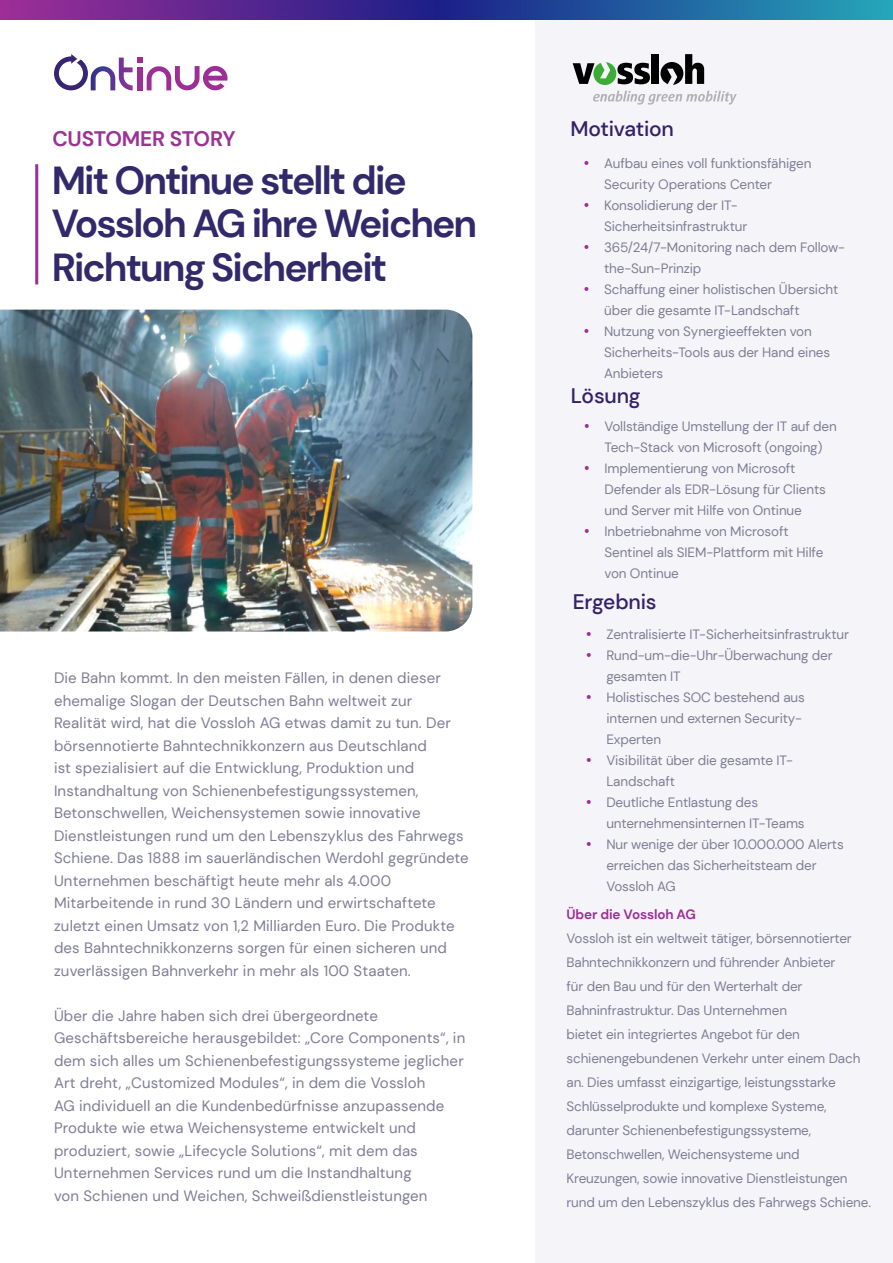
<style>
.page{position:relative;width:893px;height:1263px;background:#fff}
.page>*{position:absolute;margin:0;border:0;box-sizing:border-box;transform-origin:0 0}
.t1{font:700 39px/43.5px "DM Sans";letter-spacing:-.05em;color:#32296b}
.t2{font:500 21px "DM Sans";letter-spacing:-.01em;color:#33226b}
.t3{font:700 21px "DM Sans";letter-spacing:-.01em;color:#9b3393}
.Body_Copy{font:15px/22.5px "DM Sans";letter-spacing:.01em;color:#7e7d95}
.Body_Copy-2{font:13.5px/21px "DM Sans";letter-spacing:-.01em;color:#7e7d95}
.Body_Copy-3{font:700 13.5px "DM Sans";letter-spacing:-.01em;color:#9e2e97}
.s1{font-weight:500;font-size:15px;color:#9e2e97}
</style>
<div class="page">
<div style="left:535px;top:13px;width:358px;height:1250px;background:#f5f5f9"></div>
<svg style="left:54px;top:54px;width:174px;height:36px"></svg>
<hr style="left:35px;top:164px;width:3px;height:120px;background:#9e2e97">
<img style="left:0;top:310px;width:472px;height:321px">
<img style="left:0;top:0;width:893px;height:19px">
<div style="left:651px;top:54px;width:8px;height:30px;background:#000"></div>
<svg style="left:573px;top:62px;width:77px;height:23px"></svg>
<svg style="left:660px;top:54px;width:44px;height:31px"></svg>
<svg style="left:593px;top:91px;width:144px;height:14px"></svg>
<p class="t3" style="left:52px;top:125px;width:185px">CUSTOMER STORY</p>
<p class="t1" style="left:52px;top:158px;width:427px">Mit Ontinue stellt die<br>Vossloh AG ihre Weichen<br>Richtung Sicherheit</p>
<p class="Body_Copy" style="left:54px;top:666px;width:416px">Die Bahn kommt. In den meisten Fällen, in denen dieser ehemalige Slogan der Deutschen Bahn weltweit zur<br>Realität wird, hat die Vossloh AG etwas damit zu tun. Der börsennotierte Bahntechnikkonzern aus Deutschland<br>ist spezialisiert auf die Entwicklung, Produktion und Instandhaltung von Schienenbefestigungssystemen, Betonschwellen, Weichensystemen sowie innovative Dienstleistungen rund um den Lebenszyklus des Fahrwegs Schiene. Das 1888 im sauerländischen Werdohl gegründete Unternehmen beschäftigt heute mehr als 4.000<br>Mitarbeitende in rund 30 Ländern und erwirtschaftete zuletzt einen Umsatz von 1,2 Milliarden Euro. Die Produkte des Bahntechnikkonzerns sorgen für einen sicheren und zuverlässigen Bahnverkehr in mehr als 100 Staaten.</p>
<p class="Body_Copy" style="left:54px;top:1004px;width:413px">Über die Jahre haben sich drei übergeordnete Geschäftsbereiche herausgebildet: „Core Components“, in dem sich alles um Schienenbefestigungssysteme jeglicher Art dreht, „Customized Modules“, in dem die Vossloh<br>AG individuell an die Kundenbedürfnisse anzupassende Produkte wie etwa Weichensysteme entwickelt und produziert, sowie „Lifecycle Solutions“, mit dem das Unternehmen Services rund um die Instandhaltung<br>von Schienen und Weichen, Schweißdienstleistungen</p>
<h2 class="t2" style="left:571px;top:115px;width:105px">Motivation</h2>
<p class="Body_Copy-2" style="left:604px;top:153px;width:209px;text-indent:-20px"><span class="s1">•</span> Aufbau eines voll funktionsfähigen<br>Security Operations Center</p>
<p class="Body_Copy-2" style="left:604px;top:195px;width:145px;text-indent:-20px"><span class="s1">•</span> Konsolidierung der IT-<br>Sicherheitsinfrastruktur</p>
<p class="Body_Copy-2" style="left:604px;top:237px;width:243px;text-indent:-20px"><span class="s1">•</span> 365/24/7-Monitoring nach dem Follow&shy;the-Sun-Prinzip</p>
<p class="Body_Copy-2" style="left:604px;top:279px;width:236px;text-indent:-20px"><span class="s1">•</span> Schaffung einer holistischen Übersicht über die gesamte IT-Landschaft</p>
<p class="Body_Copy-2" style="left:604px;top:321px;width:228px;text-indent:-20px"><span class="s1">•</span> Nutzung von Synergieeffekten von<br>Sicherheits-Tools aus der Hand eines<br>Anbieters</p>
<h2 class="t2" style="left:571px;top:383px;width:71px">Lösung</h2>
<p class="Body_Copy-2" style="left:584px;top:416px;width:254px;text-align:center"><span class="s1">•</span> Vollständige Umstellung der IT auf den<br>Tech-Stack von Microsoft (ongoing)</p>
<p class="Body_Copy-2" style="left:604px;top:458px;width:223px;text-indent:-20px"><span class="s1">•</span> Implementierung von Microsoft<br>Defender als EDR-Lösung für Clients und Server mit Hilfe von Ontinue</p>
<p class="Body_Copy-2" style="left:604px;top:521px;width:220px;text-indent:-20px"><span class="s1">•</span> Inbetriebnahme von Microsoft<br>Sentinel als SIEM-Plattform mit Hilfe von Ontinue</p>
<h2 class="t2" style="left:573px;top:588px;width:85px">Ergebnis</h2>
<p class="Body_Copy-2" style="left:586px;top:623px;width:265px"><span class="s1">•</span> Zentralisierte IT-Sicherheitsinfrastruktur</p>
<p class="Body_Copy-2" style="left:606px;top:644px;width:228px;text-indent:-20px"><span class="s1">•</span> Rund-um-die-Uhr-Überwachung der gesamten IT</p>
<p class="Body_Copy-2" style="left:606px;top:686px;width:200px;text-indent:-20px"><span class="s1">•</span> Holistisches SOC bestehend aus internen und externen Security-<br>Experten</p>
<p class="Body_Copy-2" style="left:606px;top:749px;width:188px;text-indent:-20px"><span class="s1">•</span> Visibilität über die gesamte IT-<br>Landschaft</p>
<p class="Body_Copy-2" style="left:606px;top:791px;width:200px;text-indent:-20px"><span class="s1">•</span> Deutliche Entlastung des unternehmensinternen IT-Teams</p>
<p class="Body_Copy-2" style="left:606px;top:833px;width:239px;text-indent:-20px"><span class="s1">•</span> Nur wenige der über 10.000.000 Alerts erreichen das Sicherheitsteam der<br>Vossloh AG</p>
<p class="Body_Copy-3" style="left:566px;top:906px;width:131px">Über die Vossloh AG</p>
<p class="Body_Copy-2" style="left:566px;top:927px;width:306px;line-height:24px">Vossloh ist ein weltweit tätiger, börsennotierter Bahntechnikkonzern und führender Anbieter<br>für den Bau und für den Werterhalt der Bahninfrastruktur. Das Unternehmen<br>bietet ein integriertes Angebot für den schienengebundenen Verkehr unter einem Dach an. Dies umfasst einzigartige, leistungsstarke Schlüsselprodukte und komplexe Systeme, darunter Schienenbefestigungssysteme, Betonschwellen, Weichensysteme und Kreuzungen, sowie innovative Dienstleistungen rund um den Lebenszyklus des Fahrwegs Schiene.</p>
</div>
